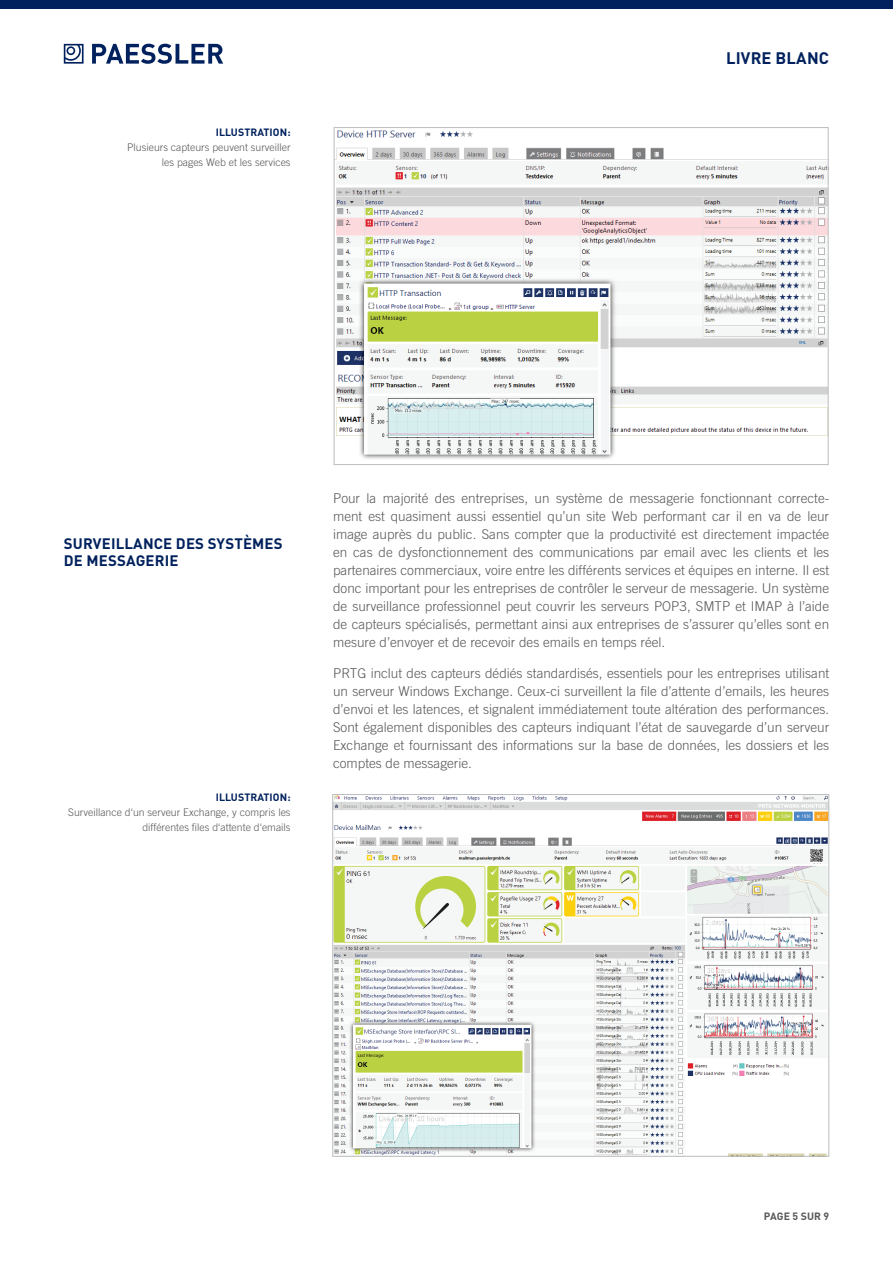
<style>
.page{position:relative;width:893px;height:1263px;background:#fff}
.page>*{position:absolute;margin:0;border:0;box-sizing:border-box;transform-origin:0 0}
.t1{font:700 16.5px "DINOT";letter-spacing:.01em;color:#00215d}
.Überschrift_3{font:700 15px/16.5px "DINOT";letter-spacing:.01em;color:#00215d}
.Fliesstext_-_neben_H{font:300 13.5px/18px "Trade Gothic LT Std";color:#57585a;text-align:justify}
.Fliesstext{font:300 13.5px/18px "Trade Gothic LT Std";color:#57585a;text-align:justify}
.Bildunterschrift{font:300 10.5px/15px "Trade Gothic LT Std";color:#57585a;text-align:right}
.t2{font:700 10.5px "DINOT";letter-spacing:.01em;color:#57585a}
.s1{font-family:"DINOT";font-weight:700;color:#00215d}
</style>
<div class="page">
<div style="left:223px;top:0;width:223px;height:9px;background:#00215d"></div>
<div style="left:0;top:0;width:223px;height:9px;background:#00215d"></div>
<div style="left:446px;top:0;width:224px;height:9px;background:#00215d"></div>
<div style="left:670px;top:0;width:223px;height:9px;background:#00215d"></div>
<svg style="left:64px;top:44px;width:20px;height:20px"></svg>
<svg style="left:92px;top:44px;width:131px;height:20px"></svg>
<img style="left:334px;top:796px;width:493px;height:359px">
<img style="left:336px;top:130px;width:491px;height:329px">
<p class="Bildunterschrift" style="left:127px;top:124px;width:165px"><span class="s1">ILLUSTRATION:<br></span>Plusieurs capteurs peuvent surveiller les pages Web et les services</p>
<p class="t1" style="left:726px;top:47px;width:105px">LIVRE BLANC</p>
<p class="Überschrift_3" style="left:64px;top:535px;width:220px">SURVEILLANCE DES SYSTÈMES<br>DE MESSAGERIE</p>
<p class="Bildunterschrift" style="left:68px;top:790px;width:224px"><span class="s1">ILLUSTRATION:<br></span>Surveillance d‘un serveur Exchange, y compris les différentes files d‘attente d‘emails</p>
<p class="Fliesstext_-_neben_H" style="left:333px;top:489px;width:498px">Pour la majorité des entreprises, un système de messagerie fonctionnant correcte&shy;ment est quasiment aussi essentiel qu’un site Web performant car il en va de leur image auprès du public. Sans compter que la productivité est directement impactée en cas de dysfonctionnement des communications par email avec les clients et les partenaires commerciaux, voire entre les différents services et équipes en interne. Il est donc important pour les entreprises de contrôler le serveur de messagerie. Un système de surveillance professionnel peut couvrir les serveurs POP3, SMTP et IMAP à l’aide de capteurs spécialisés, permettant ainsi aux entreprises de s’assurer qu’elles sont en mesure d’envoyer et de recevoir des emails en temps réel.</p>
<p class="Fliesstext" style="left:333px;top:664px;width:498px">PRTG inclut des capteurs dédiés standardisés, essentiels pour les entreprises utilisant un serveur Windows Exchange. Ceux-ci surveillent la file d’attente d’emails, les heures d’envoi et les latences, et signalent immédiatement toute altération des performances.<br>Sont également disponibles des capteurs indiquant l’état de sauvegarde d’un serveur Exchange et fournissant des informations sur la base de données, les dossiers et les comptes de messagerie.</p>
<p class="t2" style="left:764px;top:1210px;width:67px">PAGE 5 SUR 9</p>
</div>
